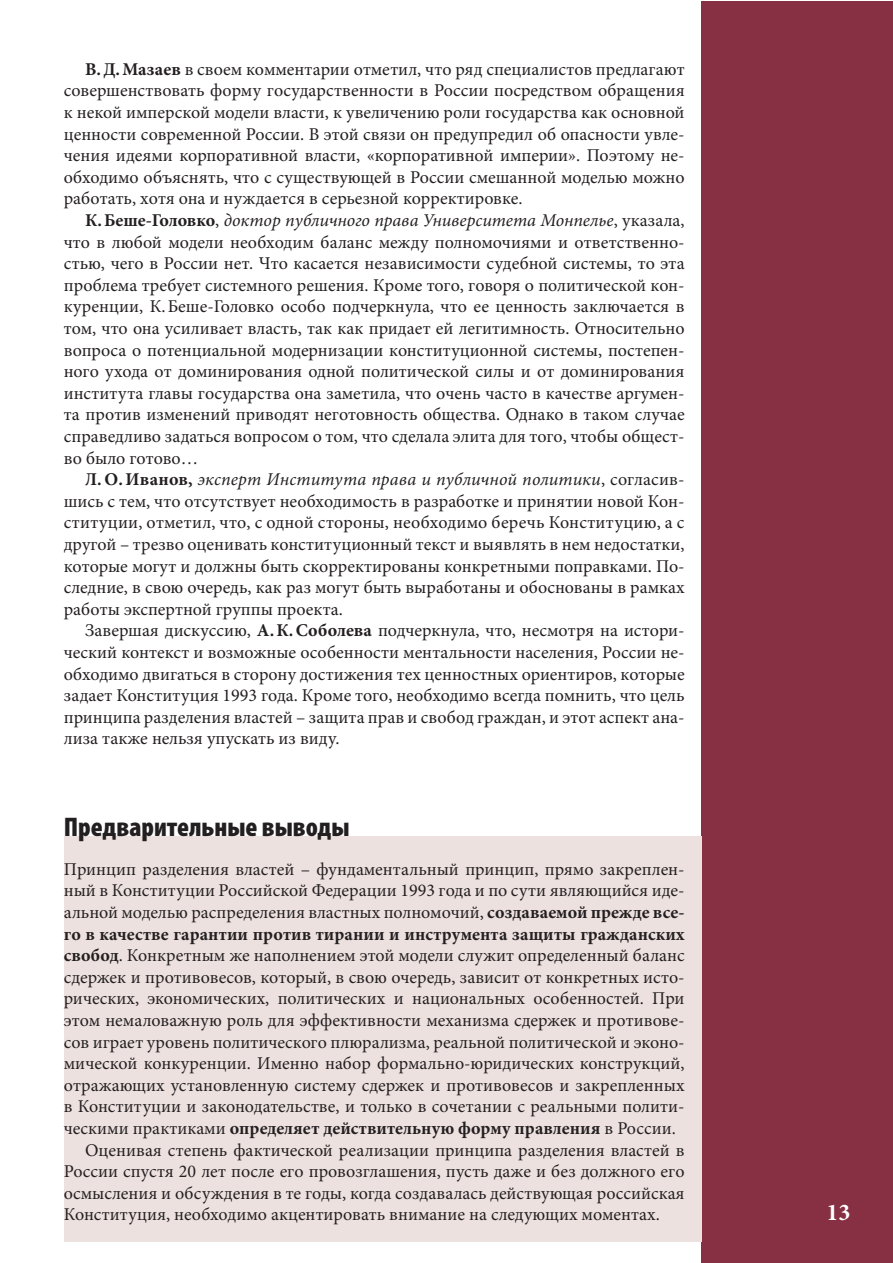
<style>
.page{position:relative;width:893px;height:1263px;background:#fff}
.page>*{position:absolute;margin:0;border:0;box-sizing:border-box;transform-origin:0 0}
.Заголовок{font:900 condensed 27px "Myriad Pro";color:#231f20}
.t1{font:700 24px "Minion Pro";color:#fff}
.BodyText{font:18px/21.6px "Minion Pro";color:#231f20;text-align:justify}
.FirstPara{font:18px/21.6px "Minion Pro";color:#231f20;text-align:justify}
.s1{font-weight:700}
.s2{font-style:italic}
</style>
<div class="page">
<div style="left:702px;top:1px;width:191px;height:1262px;background:#872f43"></div>
<div style="left:64px;top:836px;width:638px;height:406px;background:#ede1e0"></div>
<p class="BodyText" style="left:64px;top:58px;width:622px;text-indent:21px"><span class="s1">В.Д.Мазаев</span> в своем комментарии отметил, что ряд специалистов предлагают совершенствовать форму государственности в России посредством обращения к некой имперской модели власти, к увеличению роли государства как основной ценности современной России. В этой связи он предупредил об опасности увле&shy;чения идеями корпоративной власти, «корпоративной империи». Поэтому не&shy;обходимо объяснять, что с существующей в России смешанной моделью можно работать, хотя она и нуждается в серьезной корректировке.</p>
<p class="BodyText" style="left:64px;top:209px;width:622px;text-indent:21px"><span class="s1">К.Беше-Головко</span>, <span class="s2">доктор публичного права Университета Монпелье</span>, указала, что в любой модели необходим баланс между полномочиями и ответственно&shy;стью, чего в России нет. Что касается независимости судебной системы, то эта проблема требует системного решения. Кроме того, говоря о политической кон&shy;куренции, К.Беше-Головко особо подчеркнула, что ее ценность заключается в том, что она усиливает власть, так как придает ей легитимность. Относительно вопроса о потенциальной модернизации конституционной системы, постепен&shy;ного ухода от доминирования одной политической силы и от доминирования института главы государства она заметила, что очень часто в качестве аргумен&shy;та против изменений приводят неготовность общества. Однако в таком случае справедливо задаться вопросом о том, что сделала элита для того, чтобы общест&shy;во было готово…</p>
<p class="BodyText" style="left:64px;top:469px;width:622px;text-indent:21px"><span class="s1">Л.О.Иванов,</span> <span class="s2">эксперт Института права и публичной политики</span>, согласив&shy;шись с тем, что отсутствует необходимость в разработке и принятии новой Кон&shy;ституции, отметил, что, с одной стороны, необходимо беречь Конституцию, а с другой – трезво оценивать конституционный текст и выявлять в нем недостатки, которые могут и должны быть скорректированы конкретными поправками. По&shy;следние, в свою очередь, как раз могут быть выработаны и обоснованы в рамках работы экспертной группы проекта.</p>
<p class="BodyText" style="left:64px;top:620px;width:622px;text-indent:21px">Завершая дискуссию, <span class="s1">А.К.Соболева</span> подчеркнула, что, несмотря на истори&shy;ческий контекст и возможные особенности ментальности населения, России не&shy;обходимо двигаться в сторону достижения тех ценностных ориентиров, которые задает Конституция 1993 года. Кроме того, необходимо всегда помнить, что цель принципа разделения властей – защита прав и свобод граждан, и этот аспект ана&shy;лиза также нельзя упускать из виду.</p>
<p class="Заголовок" style="left:64px;top:812px;width:287px">Предварительные выводы</p>
<p class="FirstPara" style="left:64px;top:858px;width:622px">Принцип разделения властей – фундаментальный принцип, прямо закреплен&shy;ный в Конституции Российской Федерации 1993 года и по сути являющийся иде&shy;альной моделью распределения властных полномочий, <span class="s1">создаваемой прежде все&shy;го в качестве гарантии против тирании и инструмента защиты гражданских свобод</span>. Конкретным же наполнением этой модели служит определенный баланс сдержек и противовесов, который, в свою очередь, зависит от конкретных исто&shy;рических, экономических, политических и национальных особенностей. При этом немаловажную роль для эффективности механизма сдержек и противове&shy;сов играет уровень политического плюрализма, реальной политической и эконо&shy;мической конкуренции. Именно набор формально-юридических конструкций, отражающих установленную систему сдержек и противовесов и закрепленных в Конституции и законодательстве, и только в сочетании с реальными полити&shy;ческими практиками <span class="s1">определяет действительную форму правления</span> в России.</p>
<p class="BodyText" style="left:64px;top:1139px;width:622px;text-indent:21px">Оценивая степень фактической реализации принципа разделения властей в России спустя 20 лет после его провозглашения, пусть даже и без должного его осмысления и обсуждения в те годы, когда создавалась действующая российская Конституция, необходимо акцентировать внимание на следующих моментах.</p>
<h2 class="t1" style="left:826px;top:1196px;width:25px">13</h2>
</div>
